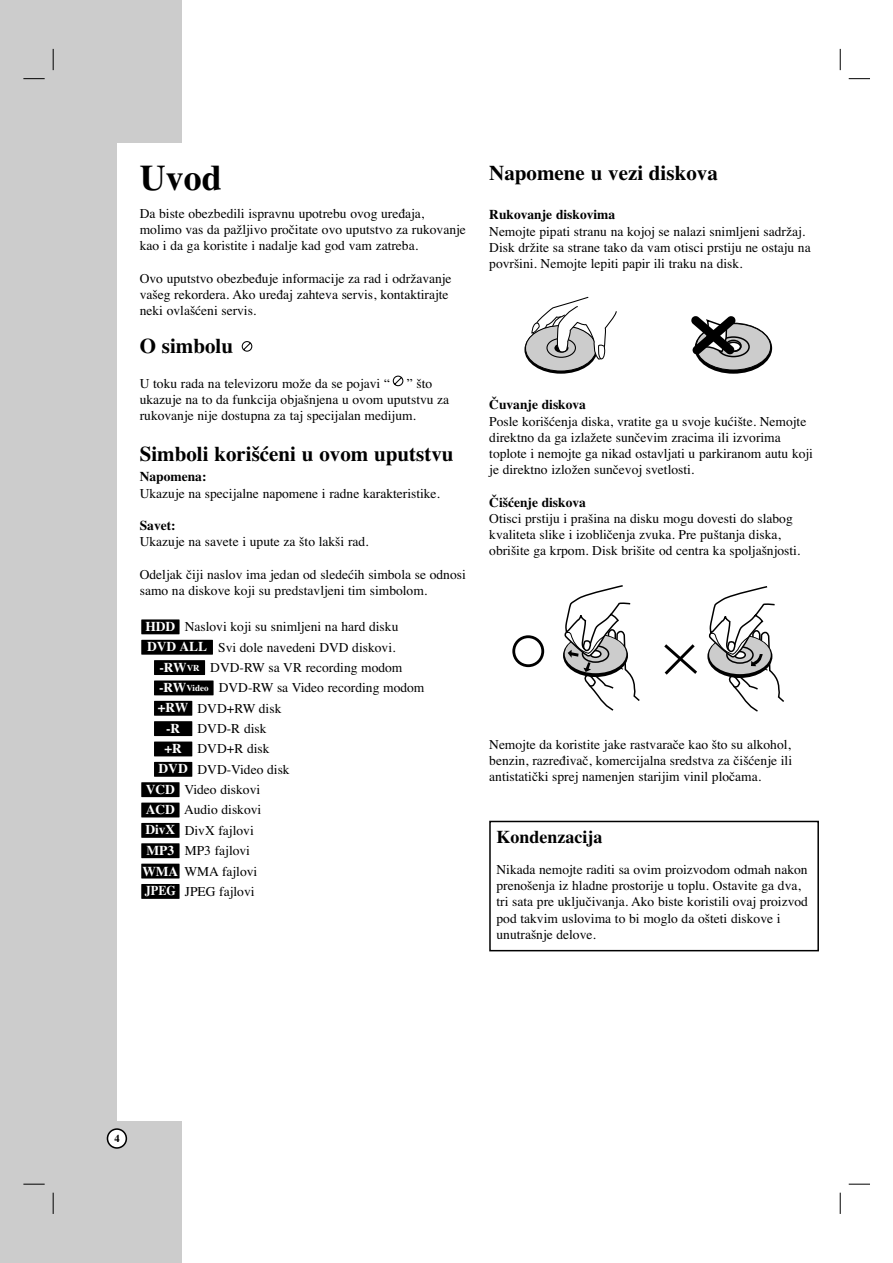
<style>
.page{position:relative;width:893px;height:1263px;background:#fff}
.page>*{position:absolute;margin:0;border:0;box-sizing:border-box;transform-origin:0 0}
.t1{font:700 36px "Times CE";color:#000}
.t2{font:700 21px "Times CE";color:#000}
.t3{font:700 18px "Times CE";color:#000}
.t4{font:13.5px/16.2px "Times CE";color:#000}
.t5{font:700 13.5px "Times CE";color:#000}
.t6{font:700 13.5px "Times CE";color:#fff}
.t7{font:700 13.5px "Times CE";color:#fff;scale:.9 1}
.t8{font:700 10.5px "Times CE";color:#000}
.t9{font:700 9px "Times CE";color:#fff}
.s1{font-family:"Times New Roman Efo"}
.s2{font-size:9px}
.s3{font-size:13.5px}
</style>
<div class="page">
<div style="left:0;top:0;width:181px;height:1263px;background:#ccc"></div>
<div style="left:117px;top:143px;width:139px;height:978px;background:#fff"></div>
<svg style="left:107px;top:1128px;width:20px;height:21px"></svg>
<svg style="left:563px;top:585px;width:77px;height:126px"></svg>
<svg style="left:512px;top:635px;width:32px;height:32px"></svg>
<svg style="left:664px;top:644px;width:33px;height:31px"></svg>
<svg style="left:707px;top:586px;width:77px;height:126px"></svg>
<svg style="left:524px;top:326px;width:73px;height:48px"></svg>
<svg style="left:525px;top:325px;width:71px;height:47px"></svg>
<svg style="left:531px;top:296px;width:86px;height:64px"></svg>
<svg style="left:694px;top:323px;width:78px;height:51px"></svg>
<div style="left:695px;top:323px;width:76px;height:48px;background:#ccc;border:1px solid #000;border-radius:50%"></div>
<div style="left:717px;top:336px;width:32px;height:21px;border:2px solid #000;border-radius:50%"></div>
<div style="left:725px;top:342px;width:16px;height:10px;background:#fff;border:2px solid #000;border-radius:50%"></div>
<div style="left:725px;top:340px;width:16px;height:12px;border:2px solid #000;border-radius:50%"></div>
<svg style="left:691px;top:316px;width:45px;height:43px"></svg>
<div style="left:141px;top:884px;width:38px;height:15px;background:#000"></div>
<div style="left:141px;top:864px;width:38px;height:15px;background:#000"></div>
<div style="left:141px;top:843px;width:38px;height:15px;background:#000"></div>
<div style="left:141px;top:823px;width:38px;height:15px;background:#000"></div>
<div style="left:141px;top:803px;width:38px;height:14px;background:#000"></div>
<div style="left:141px;top:782px;width:38px;height:15px;background:#000"></div>
<div style="left:154px;top:762px;width:38px;height:15px;background:#000"></div>
<div style="left:154px;top:742px;width:38px;height:14px;background:#000"></div>
<div style="left:154px;top:721px;width:38px;height:15px;background:#000"></div>
<div style="left:154px;top:701px;width:38px;height:15px;background:#000"></div>
<div style="left:154px;top:681px;width:59px;height:14px;background:#000"></div>
<div style="left:154px;top:660px;width:51px;height:15px;background:#000"></div>
<div style="left:141px;top:640px;width:72px;height:15px;background:#000"></div>
<div style="left:141px;top:619px;width:38px;height:15px;background:#000"></div>
<svg style="left:392px;top:375px;width:12px;height:12px"></svg>
<svg style="left:241px;top:341px;width:12px;height:11px"></svg>
<div style="left:489px;top:821px;width:330px;height:130px;border:2px solid #000"></div>
<svg style="left:53px;top:49px;width:1px;height:21px"></svg>
<svg style="left:839px;top:49px;width:1px;height:21px"></svg>
<svg style="left:53px;top:1193px;width:1px;height:21px"></svg>
<svg style="left:839px;top:1193px;width:1px;height:21px"></svg>
<svg style="left:23px;top:78px;width:22px;height:1px"></svg>
<svg style="left:848px;top:78px;width:22px;height:1px"></svg>
<svg style="left:23px;top:1184px;width:22px;height:1px"></svg>
<svg style="left:848px;top:1184px;width:22px;height:1px"></svg>
<h1 class="t1" style="left:140px;top:166px;width:84px">Uvod</h1>
<p class="t4" style="left:140px;top:207px;width:327px">Da biste obezbedili ispravnu upotrebu ovog ure<span class="s1">œ</span>aja, molimo vas da pažljivo pročitate ovo uputstvo za rukovanje kao i da ga koristite i nadalje kad god vam zatreba.</p>
<p class="t4" style="left:140px;top:271px;width:313px">Ovo uputstvo obezbe<span class="s1">œ</span>uje informacije za rad i održavanje vašeg rekordera. Ako ure<span class="s1">œ</span>aj zahteva servis, kontaktirajte neki ovlašćeni servis.</p>
<h2 class="t2" style="left:140px;top:339px;width:95px">O simbolu</h2>
<p class="t4" style="left:140px;top:377px;width:311px">U toku rada na televizoru može da se pojavi “ ” što ukazuje na to da funkcija objašnjena u ovom uputstvu za rukovanje nije dostupna za taj specijalan medijum.</p>
<h2 class="t2" style="left:140px;top:447px;width:315px">Simboli korišćeni u ovom uputstvu</h2>
<p class="t5" style="left:140px;top:472px;width:68px">Napomena:</p>
<p class="t4" style="left:140px;top:486px;width:302px">Ukazuje na specijalne napomene i radne karakteristike.</p>
<p class="t5" style="left:140px;top:521px;width:37px">Savet:</p>
<p class="t4" style="left:140px;top:535px;width:230px">Ukazuje na savete i upute za što lakši rad.</p>
<p class="t4" style="left:140px;top:567px;width:327px">Odeljak čiji naslov ima jedan od sledećih simbola se odnosi samo na diskove koji su predstavljeni tim simbolom.</p>
<p class="t4" style="left:185px;top:620px;width:215px">Naslovi koji su snimljeni na hard disku</p>
<p class="t4" style="left:218px;top:640px;width:179px">Svi dole navedeni DVD diskovi.</p>
<p class="t4" style="left:210px;top:661px;width:194px">DVD-RW sa VR recording modom</p>
<p class="t4" style="left:219px;top:681px;width:207px">DVD-RW sa Video recording modom</p>
<p class="t4" style="left:197px;top:701px;width:85px">DVD+RW disk</p>
<p class="t4" style="left:197px;top:722px;width:70px">DVD-R disk</p>
<p class="t4" style="left:197px;top:742px;width:74px">DVD+R disk</p>
<p class="t4" style="left:197px;top:763px;width:94px">DVD-Video disk</p>
<p class="t4" style="left:184px;top:783px;width:77px">Video diskovi</p>
<p class="t4" style="left:184px;top:803px;width:79px">Audio diskovi</p>
<p class="t4" style="left:185px;top:824px;width:70px">DivX fajlovi</p>
<p class="t4" style="left:185px;top:844px;width:67px">MP3 fajlovi</p>
<p class="t4" style="left:184px;top:864px;width:74px">WMA fajlovi</p>
<p class="t4" style="left:185px;top:885px;width:71px">JPEG fajlovi</p>
<p class="t6" style="left:145px;top:622px;width:31px">HDD</p>
<p class="t6" style="left:147px;top:642px;width:61px">DVD ALL</p>
<p class="t6" style="left:159px;top:663px;width:42px">-RW<span class="s2">VR</span></p>
<p class="t9" style="left:159px;top:685px;width:51px"><span class="s3">-RW</span>Video</p>
<p class="t6" style="left:158px;top:703px;width:32px">+RW</p>
<p class="t6" style="left:166px;top:724px;width:16px">-R</p>
<p class="t6" style="left:164px;top:744px;width:19px">+R</p>
<p class="t6" style="left:158px;top:764px;width:31px">DVD</p>
<p class="t6" style="left:146px;top:785px;width:31px">VCD</p>
<p class="t6" style="left:146px;top:805px;width:31px">ACD</p>
<p class="t6" style="left:145px;top:825px;width:31px">DivX</p>
<p class="t6" style="left:146px;top:846px;width:29px">MP3</p>
<p class="t6" style="left:142px;top:866px;width:37px">WMA</p>
<p class="t7" style="left:145px;top:886px;width:36px">JPEG</p>
<h2 class="t2" style="left:489px;top:165px;width:230px">Napomene u vezi diskova</h2>
<p class="t5" style="left:489px;top:210px;width:127px">Rukovanje diskovima</p>
<p class="t4" style="left:489px;top:224px;width:323px">Nemojte pipati stranu na kojoj se nalazi snimljeni sadržaj.<br>Disk držite sa strane tako da vam otisci prstiju ne ostaju na površini. Nemojte lepiti papir ili traku na disk.</p>
<p class="t5" style="left:489px;top:400px;width:98px">Čuvanje diskova</p>
<p class="t4" style="left:489px;top:414px;width:325px">Posle korišćenja diska, vratite ga u svoje kućište. Nemojte direktno da ga izlažete sunčevim zracima ili izvorima toplote i nemojte ga nikad ostavljati u parkiranom autu koji je direktno izložen sunčevoj svetlosti.</p>
<p class="t5" style="left:489px;top:498px;width:98px">Čišćenje diskova</p>
<p class="t4" style="left:489px;top:512px;width:312px">Otisci prstiju i prašina na disku mogu dovesti do slabog kvaliteta slike i izobličenja zvuka. Pre puštanja diska, obrišite ga krpom. Disk brišite od centra ka spoljašnjosti.</p>
<p class="t4" style="left:489px;top:738px;width:304px;text-align:justify">Nemojte da koristite jake rastvarače kao što su alkohol, benzin, razre<span class="s1">œ</span>ivač, komercijalna sredstva za čišćenje ili antistatički sprej namenjen starijim vinil pločama.</p>
<h3 class="t3" style="left:496px;top:831px;width:108px">Kondenzacija</h3>
<p class="t4" style="left:496px;top:863px;width:313px">Nikada nemojte raditi sa ovim proizvodom odmah nakon prenošenja iz hladne prostorije u toplu. Ostavite ga dva, tri sata pre uključivanja. Ako biste koristili ovaj proizvod pod takvim uslovima to bi moglo da ošteti diskove i unutrašnje delove.</p>
<p class="t8" style="left:114px;top:1135px;width:7px">4</p>
</div>
